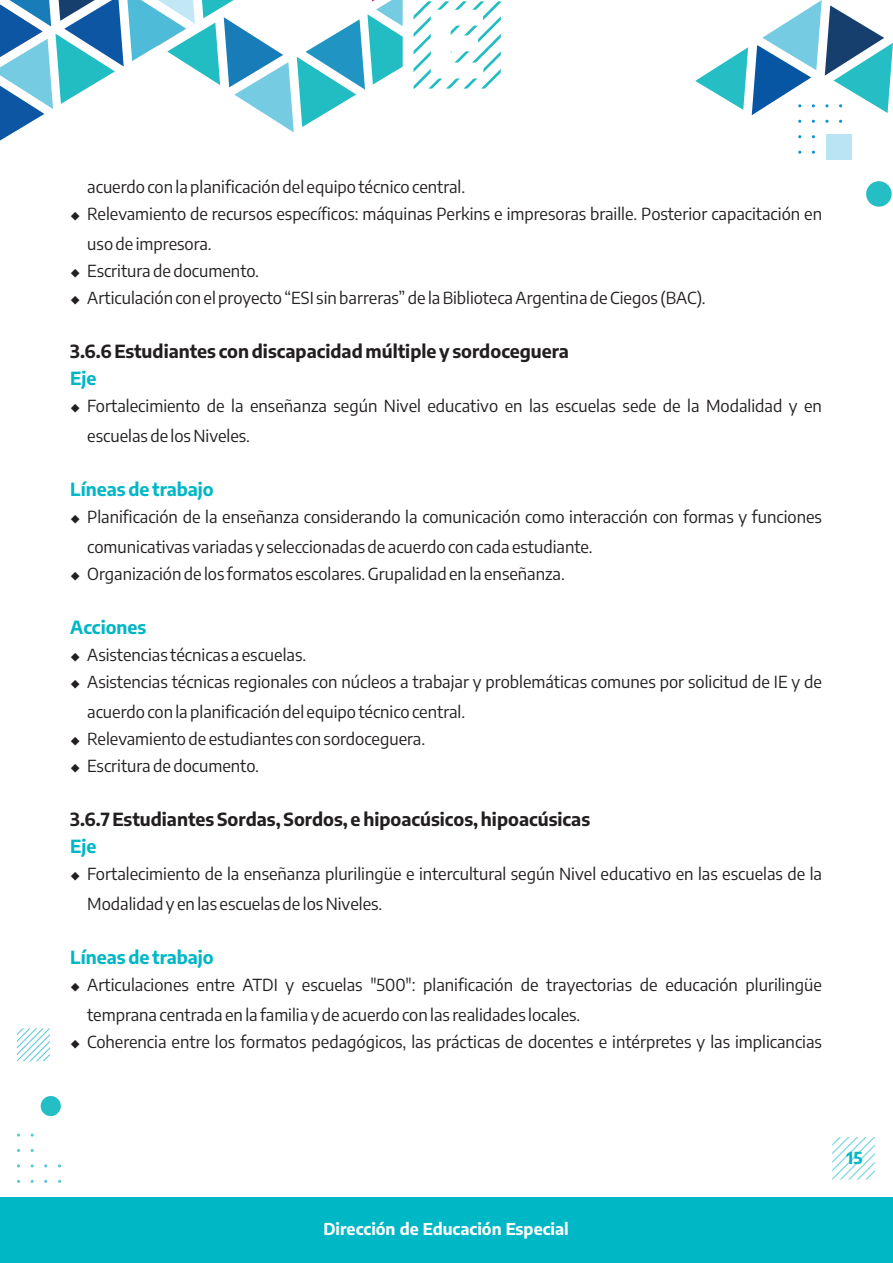
<style>
.page{position:relative;width:893px;height:1263px;background:#fff}
.page>*{position:absolute;margin:0;border:0;box-sizing:border-box;transform-origin:0 0}
.t1{font:900 93px "Encode Sans";color:#fff}
.t2{font:700 18px "Encode Sans";color:#231f20}
.t3{font:700 18px "Encode Sans";color:#00b7c6}
.t4{font:16.5px/30px "Encode Sans";color:#231f20}
.t5{font:700 16.5px "Encode Sans";color:#00b7c6}
.t6{font:700 16.2px "Encode Sans";color:#fff}
</style>
<div class="page">
<div style="left:0;top:1197px;width:893px;height:66px;background:#00b7c6"></div>
<svg style="left:0;top:0;width:403px;height:140px"></svg>
<img style="left:158px;top:9px;width:61px;height:37px">
<div style="left:866px;top:181px;width:26px;height:26px;background:#24bec4;border-radius:50%"></div>
<svg style="left:695px;top:0;width:198px;height:123px"></svg>
<div style="left:826px;top:134px;width:26px;height:26px;background:#b8e4f4"></div>
<svg style="left:414px;top:1px;width:87px;height:88px"></svg>
<div style="left:41px;top:1096px;width:20px;height:20px;background:#24bec4;border-radius:50%"></div>
<svg style="left:17px;top:1028px;width:33px;height:33px"></svg>
<svg style="left:832px;top:1137px;width:43px;height:42px"></svg>
<h1 class="t1" style="left:426px;top:-17px;width:63px">E</h1>
<p class="t4" style="left:87px;top:171px;width:379px">acuerdo con la planificación del equipo técnico central.</p>
<p class="t4" style="left:87px;top:198px;width:736px;text-indent:-17px">◆ Relevamiento de recursos específicos: máquinas Perkins e impresoras braille. Posterior capacitación en uso de impresora.</p>
<p class="t4" style="left:70px;top:255px;width:190px">◆ Escritura de documento.</p>
<p class="t4" style="left:70px;top:282px;width:637px">◆ Articulación con el proyecto “ESI sin barreras” de la Biblioteca Argentina de Ciegos (BAC).</p>
<p class="t2" style="left:70px;top:339px;width:500px">3.6.6 Estudiantes con discapacidad múltiple y sordoceguera</p>
<p class="t3" style="left:70px;top:366px;width:28px">Eje</p>
<p class="t4" style="left:87px;top:390px;width:736px;text-indent:-17px">◆ Fortalecimiento de la enseñanza según Nivel educativo en las escuelas sede de la Modalidad y en escuelas de los Niveles.</p>
<p class="t3" style="left:70px;top:477px;width:145px">Líneas de trabajo</p>
<p class="t4" style="left:87px;top:501px;width:736px;text-indent:-17px">◆ Planificación de la enseñanza considerando la comunicación como interacción con formas y funciones comunicativas variadas y seleccionadas de acuerdo con cada estudiante.</p>
<p class="t4" style="left:70px;top:558px;width:496px">◆ Organización de los formatos escolares. Grupalidad en la enseñanza.</p>
<p class="t3" style="left:70px;top:615px;width:78px">Acciones</p>
<p class="t4" style="left:70px;top:639px;width:237px">◆ Asistencias técnicas a escuelas.</p>
<p class="t4" style="left:87px;top:666px;width:736px;text-indent:-17px">◆ Asistencias técnicas regionales con núcleos a trabajar y problemáticas comunes por solicitud de IE y de acuerdo con la planificación del equipo técnico central.</p>
<p class="t4" style="left:70px;top:723px;width:356px">◆ Relevamiento de estudiantes con sordoceguera.</p>
<p class="t4" style="left:70px;top:750px;width:190px">◆ Escritura de documento.</p>
<p class="t2" style="left:70px;top:807px;width:521px">3.6.7 Estudiantes Sordas, Sordos, e hipoacúsicos, hipoacúsicas</p>
<p class="t3" style="left:70px;top:834px;width:28px">Eje</p>
<p class="t4" style="left:87px;top:858px;width:736px;text-indent:-17px">◆ Fortalecimiento de la enseñanza plurilingüe e intercultural según Nivel educativo en las escuelas de la<br>Modalidad y en las escuelas de los Niveles.</p>
<p class="t3" style="left:70px;top:945px;width:145px">Líneas de trabajo</p>
<p class="t4" style="left:87px;top:969px;width:736px;text-indent:-17px">◆ Articulaciones entre ATDI y escuelas "500": planificación de trayectorias de educación plurilingüe temprana centrada en la familia y de acuerdo con las realidades locales.</p>
<p class="t4" style="left:70px;top:1026px;width:753px">◆ Coherencia entre los formatos pedagógicos, las prácticas de docentes e intérpretes y las implicancias</p>
<p class="t6" style="left:323px;top:1218px;width:247px">Dirección de Educación Especial</p>
<p class="t5" style="left:847px;top:1146px;width:17px">15</p>
</div>
